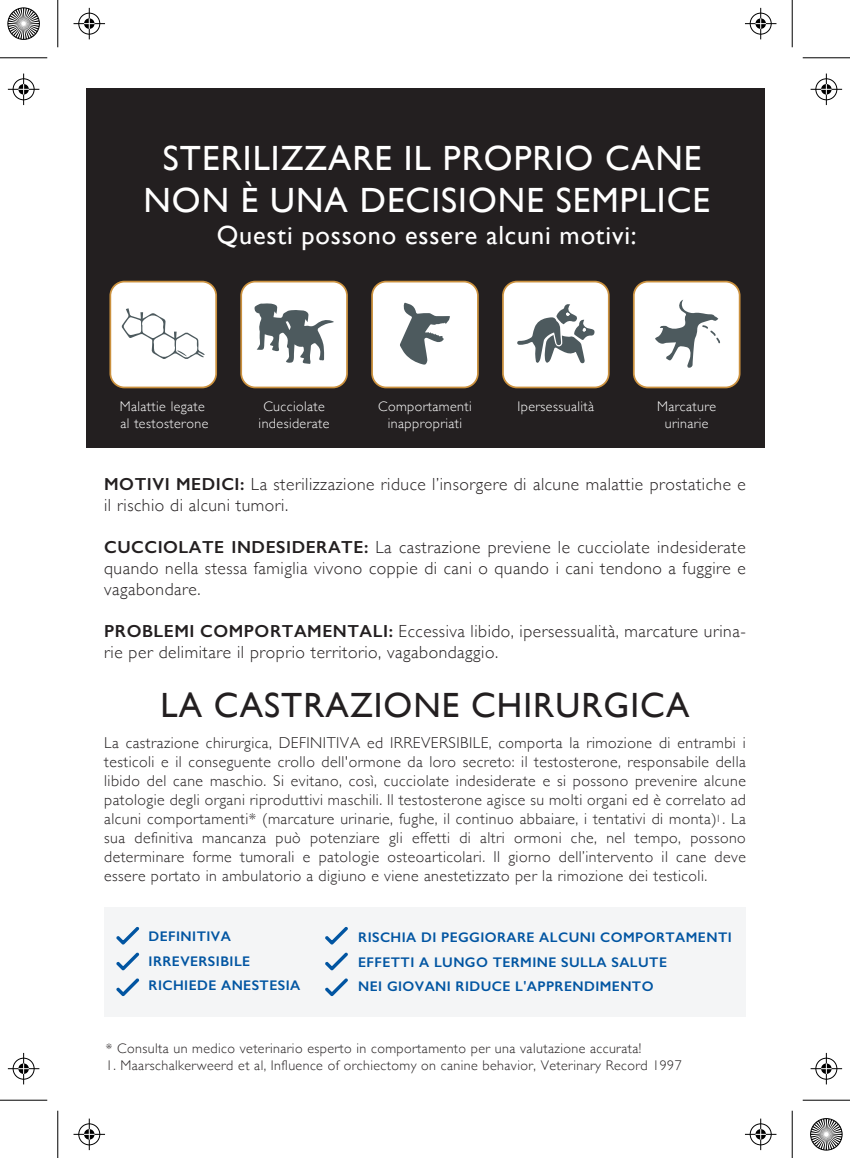
<style>
.page{position:relative;width:850px;height:1158px;background:#fff}
.page>*{position:absolute;margin:0;border:0;box-sizing:border-box;transform-origin:0 0}
.t1{font:35px/42px "Gill Sans";letter-spacing:.03em;color:#fff;text-align:center}
.t2{font:35px "Gill Sans";letter-spacing:.03em;color:#231f20}
.t3{font:26.25px "Gill Sans";letter-spacing:.03em;color:#fff}
.t4{font:300 17.5px/21px "Gill Sans";letter-spacing:.03em;color:#231f20}
.t5{font:300 15.75px/18.9px "Gill Sans";letter-spacing:.03em;color:#231f20;text-align:justify}
.t6{font:300 14px "Gill Sans";letter-spacing:.03em;color:#231f20}
.t7{font:600 14px/24.5px "Gill Sans";letter-spacing:.03em;color:#0155a2}
.t8{font:300 14px/16.8px "Gill Sans";letter-spacing:.03em;color:#fff;text-align:center}
.t9{font:300 10.5px "Gill Sans";color:#231f20}
.s1{font-weight:600}
</style>
<div class="page">
<div style="left:86px;top:88px;width:678px;height:360px;background:#231f20"></div>
<div style="left:104px;top:906px;width:642px;height:110px;background:#f4f5f6"></div>
<div style="left:110px;top:281px;width:106px;height:106px;background:#fff;border-radius:14px"></div>
<div style="left:109px;top:281px;width:108px;height:107px;border:2px solid #cb913e;border-radius:14px"></div>
<div style="left:241px;top:281px;width:106px;height:106px;background:#fff;border-radius:14px"></div>
<div style="left:240px;top:281px;width:108px;height:107px;border:2px solid #cb913e;border-radius:14px"></div>
<div style="left:372px;top:281px;width:106px;height:106px;background:#fff;border-radius:14px"></div>
<div style="left:371px;top:281px;width:108px;height:107px;border:2px solid #cb913e;border-radius:14px"></div>
<div style="left:503px;top:281px;width:106px;height:106px;background:#fff;border-radius:14px"></div>
<div style="left:502px;top:281px;width:107px;height:107px;border:2px solid #cb913e;border-radius:14px"></div>
<div style="left:634px;top:281px;width:105px;height:106px;background:#fff;border-radius:14px"></div>
<div style="left:633px;top:281px;width:107px;height:107px;border:2px solid #cb913e;border-radius:14px"></div>
<svg style="left:517px;top:304px;width:77px;height:59px"></svg>
<svg style="left:254px;top:303px;width:80px;height:61px"></svg>
<svg style="left:122px;top:308px;width:83px;height:51px"></svg>
<svg style="left:400px;top:302px;width:50px;height:63px"></svg>
<svg style="left:655px;top:299px;width:65px;height:69px"></svg>
<svg style="left:116px;top:927px;width:24px;height:70px"></svg>
<svg style="left:325px;top:927px;width:23px;height:70px"></svg>
<hr style="left:0;top:57px;width:47px;height:1px;background:#000">
<hr style="left:802px;top:57px;width:48px;height:1px;background:#000">
<hr style="left:0;top:1099px;width:47px;height:1px;background:#000">
<hr style="left:802px;top:1099px;width:48px;height:1px;background:#000">
<hr style="left:57px;top:0;width:1px;height:47px;background:#000">
<hr style="left:57px;top:1110px;width:1px;height:47px;background:#000">
<hr style="left:792px;top:0;width:1px;height:47px;background:#000">
<hr style="left:792px;top:1110px;width:1px;height:47px;background:#000">
<div style="left:78px;top:12px;width:23px;height:23px;border:2px solid #fff;border-radius:50%"></div>
<hr style="left:74px;top:23px;width:31px;height:2px;background:#fff">
<hr style="left:88px;top:8px;width:2px;height:31px;background:#fff">
<div style="left:83px;top:17px;width:13px;height:13px;border:2px solid #fff;border-radius:50%"></div>
<div style="left:79px;top:13px;width:21px;height:21px;border:1px solid #000;border-radius:50%"></div>
<hr style="left:74px;top:23px;width:31px;height:1px;background:#000">
<hr style="left:89px;top:8px;width:1px;height:31px;background:#000">
<svg style="left:84px;top:18px;width:10px;height:11px"></svg>
<div style="left:749px;top:12px;width:23px;height:23px;border:2px solid #fff;border-radius:50%"></div>
<hr style="left:745px;top:23px;width:31px;height:2px;background:#fff">
<hr style="left:759px;top:8px;width:3px;height:31px;background:#fff">
<div style="left:754px;top:17px;width:13px;height:13px;border:2px solid #fff;border-radius:50%"></div>
<div style="left:750px;top:13px;width:21px;height:21px;border:1px solid #000;border-radius:50%"></div>
<hr style="left:745px;top:23px;width:31px;height:1px;background:#000">
<hr style="left:760px;top:8px;width:1px;height:31px;background:#000">
<svg style="left:755px;top:18px;width:11px;height:11px"></svg>
<div style="left:78px;top:1122px;width:23px;height:23px;border:2px solid #fff;border-radius:50%"></div>
<hr style="left:74px;top:1133px;width:31px;height:2px;background:#fff">
<hr style="left:88px;top:1118px;width:2px;height:31px;background:#fff">
<div style="left:83px;top:1127px;width:13px;height:13px;border:2px solid #fff;border-radius:50%"></div>
<div style="left:79px;top:1123px;width:21px;height:21px;border:1px solid #000;border-radius:50%"></div>
<hr style="left:74px;top:1133px;width:31px;height:1px;background:#000">
<hr style="left:89px;top:1118px;width:1px;height:31px;background:#000">
<svg style="left:84px;top:1128px;width:10px;height:11px"></svg>
<div style="left:749px;top:1122px;width:23px;height:23px;border:2px solid #fff;border-radius:50%"></div>
<hr style="left:745px;top:1133px;width:31px;height:2px;background:#fff">
<hr style="left:759px;top:1118px;width:3px;height:31px;background:#fff">
<div style="left:754px;top:1127px;width:13px;height:13px;border:2px solid #fff;border-radius:50%"></div>
<div style="left:750px;top:1123px;width:21px;height:21px;border:1px solid #000;border-radius:50%"></div>
<hr style="left:745px;top:1133px;width:31px;height:1px;background:#000">
<hr style="left:760px;top:1118px;width:1px;height:31px;background:#000">
<svg style="left:755px;top:1128px;width:11px;height:11px"></svg>
<div style="left:12px;top:78px;width:23px;height:23px;border:2px solid #fff;border-radius:50%"></div>
<hr style="left:8px;top:88px;width:31px;height:2px;background:#fff">
<hr style="left:23px;top:74px;width:2px;height:31px;background:#fff">
<div style="left:17px;top:83px;width:13px;height:13px;border:2px solid #fff;border-radius:50%"></div>
<div style="left:13px;top:79px;width:21px;height:21px;border:1px solid #000;border-radius:50%"></div>
<hr style="left:8px;top:89px;width:31px;height:1px;background:#000">
<hr style="left:23px;top:74px;width:1px;height:31px;background:#000">
<svg style="left:18px;top:84px;width:11px;height:10px"></svg>
<div style="left:12px;top:1056px;width:23px;height:24px;border:2px solid #fff;border-radius:50%"></div>
<hr style="left:8px;top:1067px;width:31px;height:2px;background:#fff">
<hr style="left:23px;top:1052px;width:2px;height:32px;background:#fff">
<div style="left:17px;top:1062px;width:13px;height:12px;border:2px solid #fff;border-radius:50%"></div>
<div style="left:13px;top:1057px;width:21px;height:22px;border:1px solid #000;border-radius:50%"></div>
<hr style="left:8px;top:1068px;width:31px;height:1px;background:#000">
<hr style="left:23px;top:1052px;width:1px;height:32px;background:#000">
<svg style="left:18px;top:1063px;width:11px;height:10px"></svg>
<div style="left:814px;top:78px;width:24px;height:23px;border:2px solid #fff;border-radius:50%"></div>
<hr style="left:810px;top:88px;width:32px;height:2px;background:#fff">
<hr style="left:825px;top:74px;width:2px;height:31px;background:#fff">
<div style="left:820px;top:83px;width:12px;height:13px;border:2px solid #fff;border-radius:50%"></div>
<div style="left:815px;top:79px;width:22px;height:21px;border:1px solid #000;border-radius:50%"></div>
<hr style="left:810px;top:89px;width:32px;height:1px;background:#000">
<hr style="left:826px;top:74px;width:1px;height:31px;background:#000">
<svg style="left:821px;top:84px;width:10px;height:10px"></svg>
<div style="left:814px;top:1056px;width:24px;height:24px;border:2px solid #fff;border-radius:50%"></div>
<hr style="left:810px;top:1067px;width:32px;height:2px;background:#fff">
<hr style="left:825px;top:1052px;width:2px;height:32px;background:#fff">
<div style="left:820px;top:1062px;width:12px;height:12px;border:2px solid #fff;border-radius:50%"></div>
<div style="left:815px;top:1057px;width:22px;height:22px;border:1px solid #000;border-radius:50%"></div>
<hr style="left:810px;top:1068px;width:32px;height:1px;background:#000">
<hr style="left:826px;top:1052px;width:1px;height:32px;background:#000">
<svg style="left:821px;top:1063px;width:10px;height:10px"></svg>
<svg style="left:7px;top:7px;width:33px;height:33px"></svg>
<svg style="left:810px;top:1118px;width:33px;height:33px"></svg>
<h1 class="t1" style="left:143px;top:137px;width:568px">STERILIZZARE IL PROPRIO CANE<br>NON È UNA DECISIONE SEMPLICE</h1>
<h2 class="t3" style="left:217px;top:219px;width:421px">Questi possono essere alcuni motivi:</h2>
<p class="t8" style="left:120px;top:397px;width:90px;text-align:left">Malattie legate al testosterone</p>
<p class="t8" style="left:259px;top:397px;width:72px">Cucciolate indesiderate</p>
<p class="t8" style="left:378px;top:397px;width:95px">Comportamenti inappropriati</p>
<p class="t8" style="left:517px;top:397px;width:78px">Ipersessualità</p>
<p class="t8" style="left:657px;top:397px;width:61px">Marcature urinarie</p>
<p class="t4" style="left:104px;top:473px;width:643px"><span class="s1">MOTIVI MEDICI:</span> La sterilizzazione riduce l’insorgere di alcune malattie prostatiche e il rischio di alcuni tumori.</p>
<p class="t4" style="left:104px;top:536px;width:643px;text-align:justify"><span class="s1">CUCCIOLATE INDESIDERATE:</span> La castrazione previene le cucciolate indesiderate quando nella stessa famiglia vivono coppie di cani o quando i cani tendono a fuggire e vagabondare.</p>
<p class="t4" style="left:104px;top:620px;width:643px"><span class="s1">PROBLEMI COMPORTAMENTALI:</span> Eccessiva libido, ipersessualità, marcature urina&shy;rie per delimitare il proprio territorio, vagabondaggio.</p>
<h1 class="t2" style="left:160px;top:684px;width:530px">LA CASTRAZIONE CHIRURGICA</h1>
<p class="t5" style="left:104px;top:732px;width:643px">La castrazione chirurgica, DEFINITIVA ed IRREVERSIBILE, comporta la rimozione di entrambi i testicoli e il conseguente crollo dell'ormone da loro secreto: il testosterone, responsabile della libido del cane maschio. Si evitano, così, cucciolate indesiderate e si possono prevenire alcune patologie degli organi riproduttivi maschili. Il testosterone agisce su molti organi ed è correlato ad alcuni comportamenti* (marcature urinarie, fughe, il continuo abbaiare, i tentativi di monta) . La sua definitiva mancanza può potenziare gli effetti di altri ormoni che, nel tempo, possono determinare forme tumorali e patologie osteoarticolari. Il giorno dell’intervento il cane deve essere portato in ambulatorio a digiuno e viene anestetizzato per la rimozione dei testicoli.</p>
<p class="t9" style="left:716px;top:810px;width:7px">1</p>
<p class="t7" style="left:149px;top:924px;width:153px">DEFINITIVA<br>IRREVERSIBILE<br>RICHIEDE ANESTESIA</p>
<p class="t7" style="left:358px;top:924px;width:375px">RISCHIA DI PEGGIORARE ALCUNI COMPORTAMENTI<br>EFFETTI A LUNGO TERMINE SULLA SALUTE<br>NEI GIOVANI RIDUCE L'APPRENDIMENTO</p>
<p class="t6" style="left:106px;top:1037px;width:537px">* Consulta un medico veterinario esperto in comportamento per una valutazione accurata!</p>
<p class="t6" style="left:106px;top:1054px;width:577px">1. Maarschalkerweerd et al, Influence of orchiectomy on canine behavior, Veterinary Record 1997</p>
</div>
